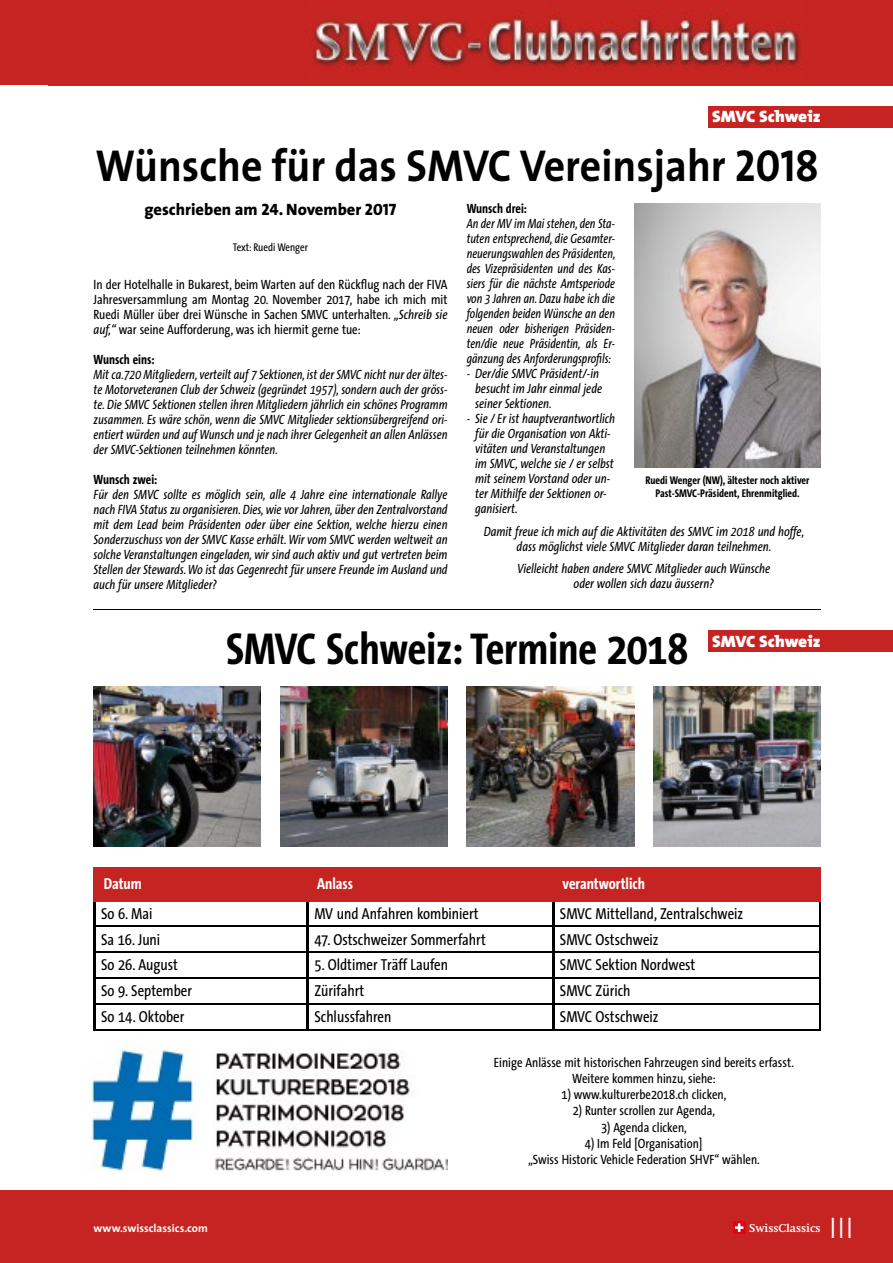
<style>
.page{position:relative;width:893px;height:1263px;background:#fff}
.page>*{position:absolute;margin:0;border:0;box-sizing:border-box;transform-origin:0 0}
.t1{font:700 45px "The Sans";color:#000;scale:.93 1}
.t2{font:700 45px "The Sans Condensed";color:#000}
.t3{font:30px "The Sans Light Caps";color:#fff}
.t4{font:800 16.5px "The Sans";color:#000}
.t5{font:900 16.5px "The Mix";color:#fff;scale:1.05 1}
.t6{font:15.9px "The Sans Condensed";color:#000}
.t7{font:700 15.9px "The Sans Condensed";color:#fff}
.t8{font:italic 13.5px/15px "The Sans Condensed";color:#000}
.t9{font:13.5px/15px "The Sans Condensed";color:#000;text-align:center}
.t10{font:italic 13.5px/15px "The Sans Condensed";color:#000;text-align:justify;scale:.96 1}
.t11{font:italic 13.5px/15px "The Sans Condensed";color:#000;text-align:justify;scale:.93 1}
.t12{font:700 13.5px "The Sans Condensed";color:#000}
.t13{font:700 11.25px/13.5px "The Sans Condensed";color:#000;text-align:center}
.t14{font:700 11.25px "The Sans";color:#fff}
.t15{font:11.25px "The Sans Condensed";color:#000}
.t16{font:700 11.25px "Swift";color:#fff}
.s1{font-family:"The Sans Bold Caps";font-weight:400}
.s2{font-family:"The Sans Extra Bold Caps";font-weight:400}
.s3{font-style:italic}
</style>
<div class="page">
<div style="left:0;top:0;width:893px;height:85px;background:#c62422"></div>
<img style="left:309px;top:16px;width:492px;height:53px">
<div style="left:0;top:1191px;width:893px;height:72px;background:#c62422"></div>
<div style="left:733px;top:1221px;width:12px;height:13px;background:#e2001a"></div>
<svg style="left:735px;top:1223px;width:8px;height:9px"></svg>
<img style="left:634px;top:203px;width:187px;height:265px">
<div style="left:708px;top:106px;width:185px;height:22px;background:#c62422"></div>
<hr style="left:94px;top:609px;width:727px;height:1px;background:#000">
<div style="left:100px;top:869px;width:719px;height:26px;background:#c62422"></div>
<hr style="left:94px;top:900px;width:2px;height:26px;background:#000">
<hr style="left:307px;top:901px;width:2px;height:25px;background:#000">
<hr style="left:552px;top:901px;width:3px;height:25px;background:#000">
<hr style="left:94px;top:926px;width:2px;height:26px;background:#000">
<hr style="left:307px;top:927px;width:2px;height:24px;background:#000">
<hr style="left:552px;top:927px;width:3px;height:24px;background:#000">
<hr style="left:94px;top:952px;width:2px;height:26px;background:#000">
<hr style="left:307px;top:953px;width:2px;height:24px;background:#000">
<hr style="left:552px;top:953px;width:3px;height:24px;background:#000">
<hr style="left:94px;top:978px;width:2px;height:26px;background:#000">
<hr style="left:307px;top:978px;width:2px;height:25px;background:#000">
<hr style="left:552px;top:978px;width:3px;height:25px;background:#000">
<hr style="left:94px;top:1004px;width:2px;height:25px;background:#000">
<hr style="left:307px;top:1004px;width:2px;height:25px;background:#000">
<hr style="left:552px;top:1004px;width:3px;height:25px;background:#000">
<hr style="left:819px;top:901px;width:2px;height:25px;background:#000">
<hr style="left:96px;top:926px;width:212px;height:1px;background:#000">
<hr style="left:308px;top:926px;width:245px;height:1px;background:#000">
<hr style="left:553px;top:926px;width:268px;height:1px;background:#000">
<hr style="left:819px;top:927px;width:2px;height:24px;background:#000">
<hr style="left:96px;top:951px;width:212px;height:2px;background:#000">
<hr style="left:308px;top:951px;width:245px;height:2px;background:#000">
<hr style="left:553px;top:951px;width:268px;height:2px;background:#000">
<hr style="left:819px;top:953px;width:2px;height:24px;background:#000">
<hr style="left:96px;top:977px;width:212px;height:1px;background:#000">
<hr style="left:308px;top:977px;width:245px;height:1px;background:#000">
<hr style="left:553px;top:977px;width:268px;height:1px;background:#000">
<hr style="left:819px;top:978px;width:2px;height:25px;background:#000">
<hr style="left:96px;top:1003px;width:212px;height:1px;background:#000">
<hr style="left:308px;top:1003px;width:245px;height:1px;background:#000">
<hr style="left:553px;top:1003px;width:268px;height:1px;background:#000">
<hr style="left:819px;top:1004px;width:2px;height:25px;background:#000">
<hr style="left:94px;top:1029px;width:214px;height:1px;background:#000">
<hr style="left:308px;top:1029px;width:245px;height:1px;background:#000">
<hr style="left:553px;top:1029px;width:268px;height:1px;background:#000">
<hr style="left:308px;top:867px;width:245px;height:2px;background:#c62422">
<hr style="left:553px;top:867px;width:268px;height:2px;background:#c62422">
<hr style="left:819px;top:869px;width:2px;height:31px;background:#c62422">
<hr style="left:94px;top:867px;width:214px;height:2px;background:#c62422">
<hr style="left:307px;top:869px;width:2px;height:31px;background:#c62422">
<div style="left:550px;top:868px;width:7px;height:33px;background:#c62422"></div>
<div style="left:94px;top:895px;width:727px;height:6px;background:#c62422"></div>
<div style="left:94px;top:867px;width:6px;height:34px;background:#c62422"></div>
<div style="left:708px;top:630px;width:185px;height:22px;background:#c62422"></div>
<img style="left:90px;top:1049px;width:358px;height:123px">
<img style="left:653px;top:687px;width:168px;height:159px">
<img style="left:280px;top:687px;width:168px;height:159px">
<img style="left:94px;top:687px;width:167px;height:159px">
<img style="left:467px;top:687px;width:167px;height:159px">
<p class="t5" style="left:712px;top:103px;width:105px">SMVC Schweiz</p>
<h1 class="t1" style="left:96px;top:129px;width:779px">Wünsche für das SMVC Vereinsjahr <span class="s1">2018</span></h1>
<p class="t4" style="left:145px;top:195px;width:253px">geschrieben am <span class="s2">24</span>. November <span class="s2">2017</span></p>
<p class="t15" style="left:233px;top:241px;width:77px">Text: Ruedi Wenger</p>
<p class="t9" style="left:94px;top:277px;width:355px;text-align:justify">In der Hotelhalle in Bukarest, beim Warten auf den Rückflug nach der FIVA Jahresversammlung am Montag 20. November 2017, habe ich mich mit Ruedi Müller über drei Wünsche in Sachen SMVC unterhalten. <span class="s3">„Schreib sie auf,“</span> war seine Aufforderung, was ich hiermit gerne tue:</p>
<p class="t12" style="left:94px;top:352px;width:63px">Wunsch eins:</p>
<p class="t10" style="left:94px;top:367px;width:370px">Mit ca.720 Mitgliedern, verteilt auf 7 Sektionen, ist der SMVC nicht nur der ältes&shy;te Motorveteranen Club der Schweiz (gegründet 1957), sondern auch der gröss&shy;te. Die SMVC Sektionen stellen ihren Mitgliedern jährlich ein schönes Programm zusammen. Es wäre schön, wenn die SMVC Mitglieder sektionsübergreifend ori&shy;entiert würden und auf Wunsch und je nach ihrer Gelegenheit an allen Anlässen der SMVC-Sektionen teilnehmen könnten.</p>
<p class="t12" style="left:94px;top:472px;width:65px">Wunsch zwei:</p>
<p class="t8" style="left:94px;top:487px;width:355px;text-align:justify">Für den SMVC sollte es möglich sein, alle 4 Jahre eine internationale Rallye nach FIVA Status zu organisieren. Dies, wie vor Jahren, über den Zentralvorstand mit dem Lead beim Präsidenten oder über eine Sektion, welche hierzu einen Sonderzuschuss von der SMVC Kasse erhält. Wir vom SMVC werden weltweit an solche Veranstaltungen eingeladen, wir sind auch aktiv und gut vertreten beim Stellen der Stewards. Wo ist das Gegenrecht für unsere Freunde im Ausland und auch für unsere Mitglieder?</p>
<p class="t12" style="left:467px;top:201px;width:62px">Wunsch drei:</p>
<p class="t11" style="left:467px;top:216px;width:161px">An der MV im Mai stehen, den Sta&shy;tuten entsprechend, die Gesamter&shy;neuerungswahlen des Präsidenten, des Vizepräsidenten und des Kas&shy;siers für die nächste Amtsperiode von 3 Jahren an. Dazu habe ich die folgenden beiden Wünsche an den neuen oder bisherigen Präsiden&shy;ten/die neue Präsidentin, als Er&shy;gänzung des Anforderungsprofils:</p>
<p class="t8" style="left:475px;top:366px;width:128px;text-indent:-9px">- Der/die SMVC Präsident/-in besucht im Jahr einmal jede seiner Sektionen.</p>
<p class="t8" style="left:475px;top:411px;width:141px;text-indent:-9px">- Sie / Er ist hauptverantwortlich für die Organisation von Akti&shy;vitäten und Veranstaltungen im SMVC, welche sie / er selbst mit seinem Vorstand oder un&shy;ter Mithilfe der Sektionen or&shy;ganisiert.</p>
<p class="t8" style="left:484px;top:524px;width:322px;text-align:center">Damit freue ich mich auf die Aktivitäten des SMVC im 2018 und hoffe, dass möglichst viele SMVC Mitglieder daran teilnehmen.</p>
<p class="t8" style="left:517px;top:561px;width:255px;text-align:center">Vielleicht haben andere SMVC Mitglieder auch Wünsche oder wollen sich dazu äussern?</p>
<p class="t13" style="left:645px;top:473px;width:166px">Ruedi Wenger (NW), ältester noch aktiver<br>Past-SMVC-Präsident, Ehrenmitglied.</p>
<h1 class="t2" style="left:226px;top:624px;width:463px">SMVC Schweiz: Termine 2018</h1>
<p class="t5" style="left:712px;top:627px;width:105px">SMVC Schweiz</p>
<p class="t7" style="left:104px;top:875px;width:40px">Datum</p>
<p class="t7" style="left:317px;top:875px;width:37px">Anlass</p>
<p class="t7" style="left:563px;top:875px;width:84px">verantwortlich</p>
<p class="t6" style="left:101px;top:905px;width:53px">So 6. Mai</p>
<p class="t6" style="left:314px;top:905px;width:166px">MV und Anfahren kombiniert</p>
<p class="t6" style="left:560px;top:905px;width:185px">SMVC Mittelland, Zentralschweiz</p>
<p class="t6" style="left:101px;top:930px;width:61px">Sa 16. Juni</p>
<p class="t6" style="left:314px;top:930px;width:173px">47. Ostschweizer Sommerfahrt</p>
<p class="t6" style="left:560px;top:930px;width:100px">SMVC Ostschweiz</p>
<p class="t6" style="left:101px;top:956px;width:78px">So 26. August</p>
<p class="t6" style="left:314px;top:956px;width:135px">5. Oldtimer Träff Laufen</p>
<p class="t6" style="left:560px;top:956px;width:137px">SMVC Sektion Nordwest</p>
<p class="t6" style="left:101px;top:982px;width:92px">So 9. September</p>
<p class="t6" style="left:314px;top:982px;width:51px">Zürifahrt</p>
<p class="t6" style="left:560px;top:982px;width:72px">SMVC Zürich</p>
<p class="t6" style="left:101px;top:1008px;width:85px">So 14. Oktober</p>
<p class="t6" style="left:314px;top:1008px;width:79px">Schlussfahren</p>
<p class="t6" style="left:560px;top:1008px;width:100px">SMVC Ostschweiz</p>
<p class="t9" style="left:494px;top:1054px;width:302px;line-height:16.2px">Einige Anlässe mit historischen Fahrzeugen sind bereits erfasst.<br>Weitere kommen hinzu, siehe:</p>
<p class="t9" style="left:562px;top:1087px;width:166px">1) www.kulturerbe2018.ch clicken,</p>
<p class="t9" style="left:573px;top:1104px;width:144px">2) Runter scrollen zur Agenda,</p>
<p class="t9" style="left:601px;top:1120px;width:87px">3) Agenda clicken,</p>
<p class="t9" style="left:528px;top:1135px;width:233px;line-height:16.2px">4) Im Feld [Organisation]<br>„Swiss Historic Vehicle Federation SHVF“ wählen.</p>
<p class="t14" style="left:94px;top:1219px;width:116px">www.swissclassics.com</p>
<p class="t16" style="left:749px;top:1221px;width:73px">SwissClassics</p>
<h2 class="t3" style="left:829px;top:1203px;width:26px">III</h2>
</div>
